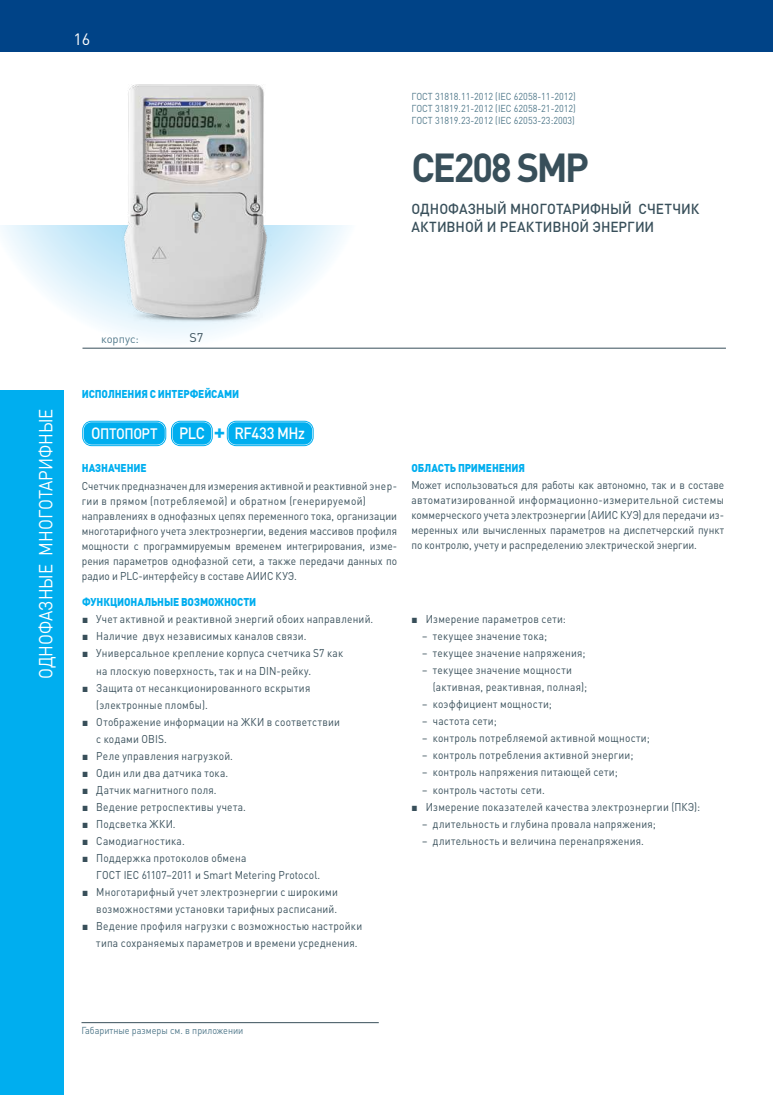
<style>
.page{position:relative;width:773px;height:1095px;background:#fff}
.page>*{position:absolute;margin:0;border:0;box-sizing:border-box;transform-origin:0 0}
.t1{font:700 40px "DIN Pro";letter-spacing:-.06em;color:#384f5a;scale:.95 1}
.t2{font:18.75px "DIN Pro";color:#fff;scale:.9 1}
.t3{font:500 16.25px "DIN Pro";letter-spacing:-.035em;color:#fff;scale:.9 1}
.t4{font:16.25px "DIN Pro";color:#fff}
.t5{font:500 15px "DIN Pro";letter-spacing:-.03em;color:#fff;scale:.9 1}
.t6{font:500 14.38px/17.2px "DIN Pro";color:#384f5a;scale:.95 1}
.t7{font:12.5px "DIN Pro";color:#384f5a}
.t8{font:11.25px/15px "DIN Pro";letter-spacing:.02em;color:#384f5a;scale:.9 1}
.t9{font:900 11.25px "DIN Pro";letter-spacing:-.01em;color:#00aeef;scale:.9 1}
.t10{font:11.25px "DIN Pro";color:#51798b}
.t11{font:10px/12px "DIN Pro";color:#51798b;text-align:justify;scale:.9 1}
.s1{font-size:16.25px}
.s2{font-weight:700;font-size:21.25px;color:#00aeef}
.s3{font-family:"Arial"}
</style>
<div class="page">
<div style="left:0;top:0;width:772px;height:51px;background:#004387"></div>
<div style="left:0;top:390px;width:64px;height:704px;background:#00aeef"></div>
<svg style="left:0;top:226px;width:423px;height:122px"></svg>
<hr style="left:82px;top:348px;width:643px;height:1px;background:#384f5a">
<div style="left:84px;top:422px;width:81px;height:23px;background:#00aeef;border-radius:8px"></div>
<div style="left:82px;top:421px;width:84px;height:25px;border:1px solid #00aeef;border-radius:9px"></div>
<div style="left:85px;top:423px;width:79px;height:21px;border:1px solid #00aeef;border-radius:7px"></div>
<hr style="left:81px;top:1022px;width:298px;height:1px;background:#384f5a">
<div style="left:228px;top:422px;width:84px;height:23px;background:#00aeef;border-radius:8px"></div>
<div style="left:227px;top:421px;width:86px;height:25px;border:1px solid #00aeef;border-radius:9px"></div>
<div style="left:229px;top:423px;width:82px;height:21px;border:1px solid #00aeef;border-radius:7px"></div>
<div style="left:172px;top:422px;width:39px;height:23px;background:#00aeef;border-radius:8px"></div>
<div style="left:171px;top:421px;width:41px;height:25px;border:1px solid #00aeef;border-radius:9px"></div>
<div style="left:173px;top:423px;width:37px;height:21px;border:1px solid #00aeef;border-radius:7px"></div>
<img style="left:98px;top:84px;width:195px;height:259px">
<h3 class="t4" style="left:73px;top:28px;width:18px">16</h3>
<p class="t11" style="left:411px;top:90px;width:184px">ГОСТ 31818.11-2012 (IEC 62058-11-2012)<br>ГОСТ 31819.21-2012 (IEC 62058-21-2012)<br>ГОСТ 31819.23-2012 (IEC 62053-23:2003)</p>
<h1 class="t1" style="left:411px;top:140px;width:188px">CE208 SMP</h1>
<p class="t6" style="left:411px;top:200px;width:304px">ОДНОФАЗНЫЙ МНОГОТАРИФНЫЙ СЧЕТЧИК<br>АКТИВНОЙ И РЕАКТИВНОЙ ЭНЕРГИИ</p>
<h2 class="t2" style="left:33px;top:679px;width:302px;rotate:-90deg">ОДНОФАЗНЫЕ МНОГОТАРИФНЫЕ</h2>
<p class="t10" style="left:101px;top:331px;width:39px">корпус:</p>
<p class="t7" style="left:189px;top:329px;width:15px">S7</p>
<p class="t9" style="left:82px;top:386px;width:176px">ИСПОЛНЕНИЯ С ИНТЕРФЕЙСАМИ</p>
<h3 class="t5" style="left:91px;top:423px;width:75px"><span class="s1">О</span>ПТОПОРТ</h3>
<h3 class="t3" style="left:179px;top:422px;width:141px">PLC <span class="s2">+</span> RF433 MHz</h3>
<p class="t9" style="left:82px;top:460px;width:73px">НАЗНАЧЕНИЕ</p>
<p class="t8" style="left:82px;top:478px;width:352px">Счетчик предназначен для измерения активной и реактивной энер&shy;гии в прямом (потребляемой) и обратном (генерируемой) направлениях в однофазных цепях переменного тока, организации многотарифного учета электроэнергии, ведения массивов профиля мощности с программируемым временем интегрирования, изме&shy;рения параметров однофазной сети, а также передачи данных по радио и PLC-интерфейсу в составе АИИС КУЭ.</p>
<p class="t9" style="left:82px;top:595px;width:195px">ФУНКЦИОНАЛЬНЫЕ ВОЗМОЖНОСТИ</p>
<p class="t8" style="left:82px;top:611px;width:325px"><span class="s3">■</span> Учет активной и реактивной энергий обоих направлений.</p>
<p class="t8" style="left:82px;top:628px;width:251px"><span class="s3">■</span> Наличие двух независимых каналов связи.</p>
<p class="t8" style="left:96px;top:644px;width:275px;line-height:17px;text-indent:-14px"><span class="s3">■</span> Универсальное крепление корпуса счетчика S7 как на плоскую поверхность, так и на DIN-рейку.</p>
<p class="t8" style="left:96px;top:678px;width:239px;line-height:17px;text-indent:-14px"><span class="s3">■</span> Защита от несанкционированного вскрытия (электронные пломбы).</p>
<p class="t8" style="left:96px;top:713px;width:272px;line-height:17px;text-indent:-14px"><span class="s3">■</span> Отображение информации на ЖКИ в соответствии с кодами OBIS.</p>
<p class="t8" style="left:82px;top:748px;width:169px"><span class="s3">■</span> Реле управления нагрузкой.</p>
<p class="t8" style="left:82px;top:765px;width:164px"><span class="s3">■</span> Один или два датчика тока.</p>
<p class="t8" style="left:82px;top:782px;width:151px"><span class="s3">■</span> Датчик магнитного поля.</p>
<p class="t8" style="left:82px;top:799px;width:183px"><span class="s3">■</span> Ведение ретроспективы учета.</p>
<p class="t8" style="left:82px;top:816px;width:105px"><span class="s3">■</span> Подсветка ЖКИ.</p>
<p class="t8" style="left:82px;top:833px;width:116px"><span class="s3">■</span> Самодиагностика.</p>
<p class="t8" style="left:96px;top:849px;width:250px;line-height:17px;text-indent:-14px"><span class="s3">■</span> Поддержка протоколов обмена<br>ГОСТ IEC 61107–2011 и Smart Metering Protocol.</p>
<p class="t8" style="left:82px;top:883px;width:285px;line-height:17px;text-align:right"><span class="s3">■</span> Многотарифный учет электроэнергии с широкими возможностями установки тарифных расписаний.</p>
<p class="t8" style="left:96px;top:917px;width:297px;line-height:17px;text-indent:-14px"><span class="s3">■</span> Ведение профиля нагрузки с возможностью настройки типа сохраняемых параметров и времени усреднения.</p>
<p class="t9" style="left:411px;top:460px;width:128px">ОБЛАСТЬ ПРИМЕНЕНИЯ</p>
<p class="t8" style="left:411px;top:477px;width:349px;text-align:justify">Может использоваться для работы как автономно, так и в составе автоматизированной информационно-измерительной системы коммерческого учета электроэнергии (АИИС КУЭ) для передачи из&shy;меренных или вычисленных параметров на диспетчерский пункт по контролю, учету и распределению электрической энергии.</p>
<p class="t8" style="left:411px;top:611px;width:173px"><span class="s3">■</span> Измерение параметров сети:</p>
<p class="t8" style="left:422px;top:628px;width:140px">– текущее значение тока;</p>
<p class="t8" style="left:422px;top:645px;width:183px">– текущее значение напряжения;</p>
<p class="t8" style="left:433px;top:661px;width:173px;line-height:17px;text-indent:-11px">– текущее значение мощности (активная, реактивная, полная);</p>
<p class="t8" style="left:422px;top:696px;width:145px">– коэффициент мощности;</p>
<p class="t8" style="left:422px;top:713px;width:84px">– частота сети;</p>
<p class="t8" style="left:422px;top:730px;width:254px">– контроль потребляемой активной мощности;</p>
<p class="t8" style="left:422px;top:747px;width:236px">– контроль потребления активной энергии;</p>
<p class="t8" style="left:422px;top:764px;width:219px">– контроль напряжения питающей сети;</p>
<p class="t8" style="left:422px;top:781px;width:138px">– контроль частоты сети.</p>
<p class="t8" style="left:411px;top:798px;width:322px"><span class="s3">■</span> Измерение показателей качества электроэнергии (ПКЭ):</p>
<p class="t8" style="left:422px;top:816px;width:261px">– длительность и глубина провала напряжения;</p>
<p class="t8" style="left:422px;top:833px;width:248px">– длительность и величина перенапряжения.</p>
<p class="t11" style="left:81px;top:1024px;width:181px">Габаритные размеры см. в приложении</p>
</div>
